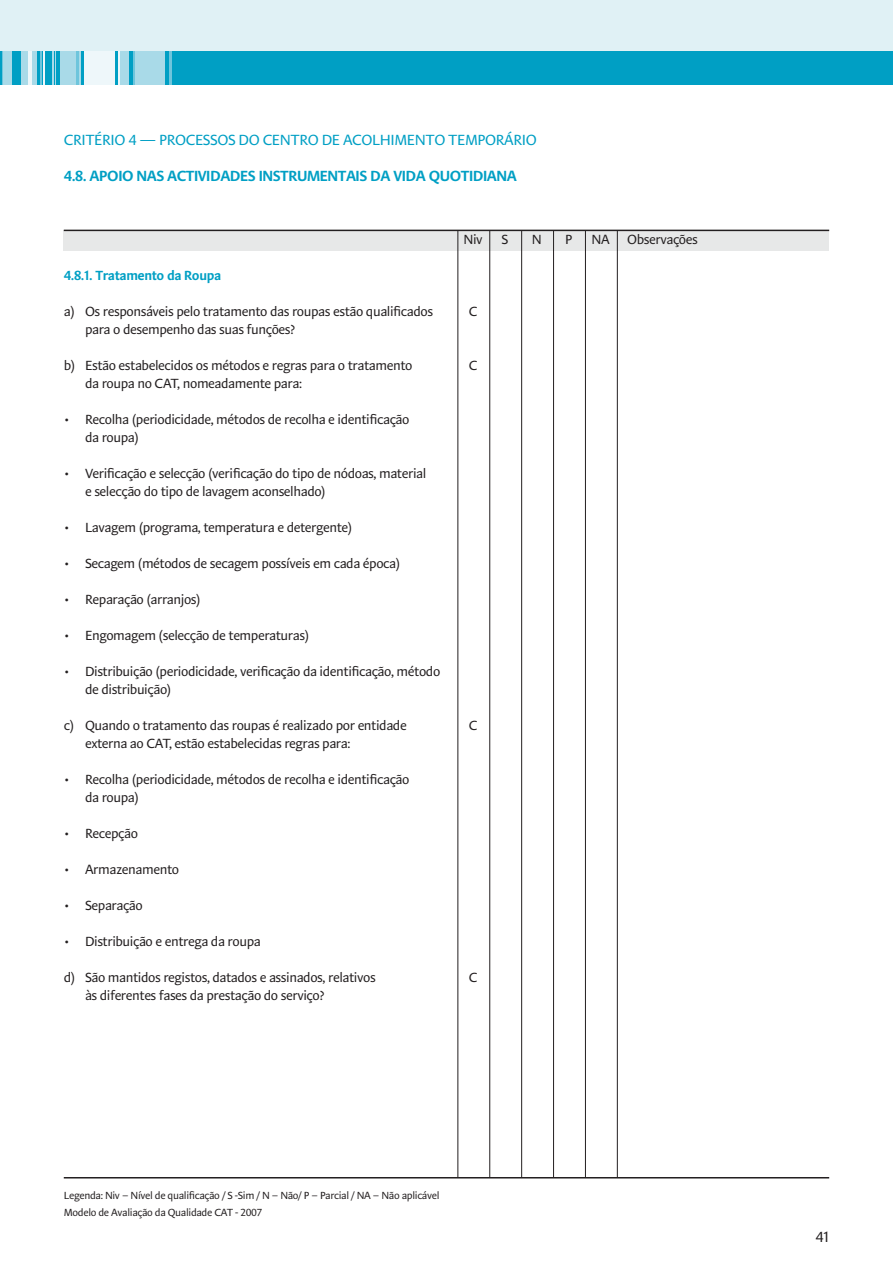
<style>
.page{position:relative;width:893px;height:1263px;background:#fff}
.page>*{position:absolute;margin:0;border:0;box-sizing:border-box;transform-origin:0 0}
.t1{font:700 15px "Stella Lining";letter-spacing:-.03em;color:#009fc4}
.t2{font:15px "Stella Lining";letter-spacing:-.03em;color:#009fc4}
.t3{font:15px "Stella Lining";color:#231f20}
.t4{font:13.5px/18px "Stella Lining";letter-spacing:-.03em;color:#231f20}
.t5{font:700 13.5px "Stella Lining";letter-spacing:-.03em;color:#009fc4}
.t6{font:10.5px/17.2px "Stella Lining";letter-spacing:-.03em;color:#231f20}
</style>
<div class="page">
<div style="left:0;top:0;width:893px;height:85px;background:#e0f1f5"></div>
<hr style="left:2px;top:52px;width:1px;height:33px;background:#6ec5dc">
<div style="left:3px;top:52px;width:9px;height:33px;background:#a9dae8"></div>
<div style="left:12px;top:52px;width:9px;height:33px;background:#009fc4"></div>
<div style="left:21px;top:52px;width:7px;height:33px;background:#a9dae8"></div>
<hr style="left:28px;top:52px;width:4px;height:33px;background:#eef7fa">
<div style="left:32px;top:52px;width:5px;height:33px;background:#a9dae8"></div>
<svg style="left:37px;top:52px;width:4px;height:33px"></svg>
<hr style="left:41px;top:52px;width:1px;height:33px;background:#6ec5dc">
<hr style="left:42px;top:52px;width:2px;height:33px;background:#009fc4">
<hr style="left:44px;top:52px;width:1px;height:33px;background:#eef7fa">
<hr style="left:45px;top:52px;width:1px;height:33px;background:#009fc4">
<div style="left:46px;top:52px;width:7px;height:33px;background:#009fc4"></div>
<hr style="left:53px;top:52px;width:1px;height:33px;background:#a9dae8">
<hr style="left:54px;top:52px;width:2px;height:33px;background:#009fc4">
<hr style="left:55px;top:52px;width:2px;height:33px;background:#a9dae8">
<hr style="left:57px;top:52px;width:3px;height:33px;background:#009fc4">
<div style="left:60px;top:52px;width:16px;height:33px;background:#a9dae8"></div>
<svg style="left:76px;top:52px;width:4px;height:33px"></svg>
<hr style="left:80px;top:52px;width:1px;height:33px;background:#a9dae8">
<hr style="left:81px;top:52px;width:3px;height:33px;background:#009fc4">
<div style="left:84px;top:52px;width:32px;height:33px;background:#eef7fa"></div>
<hr style="left:116px;top:52px;width:3px;height:33px;background:#009fc4">
<hr style="left:119px;top:52px;width:1px;height:33px;background:#eef7fa">
<div style="left:120px;top:52px;width:9px;height:33px;background:#a9dae8"></div>
<hr style="left:129px;top:52px;width:4px;height:33px;background:#009fc4">
<hr style="left:133px;top:52px;width:2px;height:33px;background:#6ec5dc">
<div style="left:135px;top:52px;width:30px;height:33px;background:#a9dae8"></div>
<hr style="left:165px;top:52px;width:4px;height:33px;background:#009fc4">
<hr style="left:169px;top:52px;width:3px;height:33px;background:#6ec5dc">
<div style="left:172px;top:52px;width:721px;height:33px;background:#009fc4"></div>
<hr style="left:0;top:52px;width:2px;height:33px;background:#009fc4">
<div style="left:64px;top:230px;width:765px;height:20px;background:#e7e8e8"></div>
<hr style="left:64px;top:230px;width:765px;height:1px;background:#231f20">
<hr style="left:458px;top:230px;width:1px;height:948px;background:#231f20">
<hr style="left:489px;top:230px;width:1px;height:948px;background:#231f20">
<hr style="left:521px;top:230px;width:1px;height:948px;background:#231f20">
<hr style="left:553px;top:230px;width:1px;height:948px;background:#231f20">
<hr style="left:585px;top:230px;width:1px;height:948px;background:#231f20">
<hr style="left:617px;top:230px;width:1px;height:948px;background:#231f20">
<hr style="left:64px;top:1177px;width:765px;height:1px;background:#231f20">
<p class="t2" style="left:64px;top:131px;width:474px">CRITÉRIO 4 — PROCESSOS DO CENTRO DE ACOLHIMENTO TEMPORÁRIO</p>
<p class="t1" style="left:64px;top:167px;width:454px">4.8. APOIO NAS ACTIVIDADES INSTRUMENTAIS DA VIDA QUOTIDIANA</p>
<p class="t5" style="left:64px;top:268px;width:159px">4.8.1. Tratamento da Roupa</p>
<p class="t4" style="left:85px;top:303px;width:350px;text-indent:-21px">a) Os responsáveis pelo tratamento das roupas estão qualificados para o desempenho das suas funções?</p>
<p class="t4" style="left:85px;top:357px;width:329px;text-indent:-21px">b) Estão estabelecidos os métodos e regras para o tratamento da roupa no CAT, nomeadamente para:</p>
<p class="t4" style="left:85px;top:411px;width:326px;text-indent:-21px">• Recolha (periodicidade, métodos de recolha e identificação da roupa)</p>
<p class="t4" style="left:85px;top:465px;width:343px;text-indent:-21px">• Verificação e selecção (verificação do tipo de nódoas, material e selecção do tipo de lavagem aconselhado)</p>
<p class="t4" style="left:64px;top:519px;width:290px">• Lavagem (programa, temperatura e detergente)</p>
<p class="t4" style="left:64px;top:555px;width:338px">• Secagem (métodos de secagem possíveis em cada época)</p>
<p class="t4" style="left:64px;top:591px;width:138px">• Reparação (arranjos)</p>
<p class="t4" style="left:64px;top:627px;width:247px">• Engomagem (selecção de temperaturas)</p>
<p class="t4" style="left:85px;top:663px;width:357px;text-indent:-21px">• Distribuição (periodicidade, verificação da identificação, método de distribuição)</p>
<p class="t4" style="left:85px;top:717px;width:323px;text-indent:-21px">c) Quando o tratamento das roupas é realizado por entidade externa ao CAT, estão estabelecidas regras para:</p>
<p class="t4" style="left:85px;top:771px;width:326px;text-indent:-21px">• Recolha (periodicidade, métodos de recolha e identificação da roupa)</p>
<p class="t4" style="left:64px;top:825px;width:76px">• Recepção</p>
<p class="t4" style="left:64px;top:861px;width:117px">• Armazenamento</p>
<p class="t4" style="left:64px;top:897px;width:81px">• Separação</p>
<p class="t4" style="left:64px;top:933px;width:198px">• Distribuição e entrega da roupa</p>
<p class="t4" style="left:85px;top:969px;width:292px;text-indent:-21px">d) São mantidos registos, datados e assinados, relativos às diferentes fases da prestação do serviço?</p>
<p class="t4" style="left:463px;top:231px;width:21px">Niv</p>
<p class="t4" style="left:501px;top:231px;width:8px">S</p>
<p class="t4" style="left:532px;top:231px;width:12px">N</p>
<p class="t4" style="left:565px;top:231px;width:9px">P</p>
<p class="t4" style="left:591px;top:231px;width:20px">NA</p>
<p class="t4" style="left:627px;top:231px;width:72px">Observações</p>
<p class="t4" style="left:469px;top:303px;width:10px">C</p>
<p class="t4" style="left:469px;top:357px;width:10px">C</p>
<p class="t4" style="left:469px;top:717px;width:10px">C</p>
<p class="t4" style="left:469px;top:969px;width:10px">C</p>
<p class="t6" style="left:64px;top:1186px;width:377px">Legenda: Niv – Nível de qualificação / S -Sim / N – Não/ P – Parcial / NA – Não aplicável<br>Modelo de Avaliação da Qualidade CAT - 2007</p>
<p class="t3" style="left:815px;top:1229px;width:15px">41</p>
</div>
